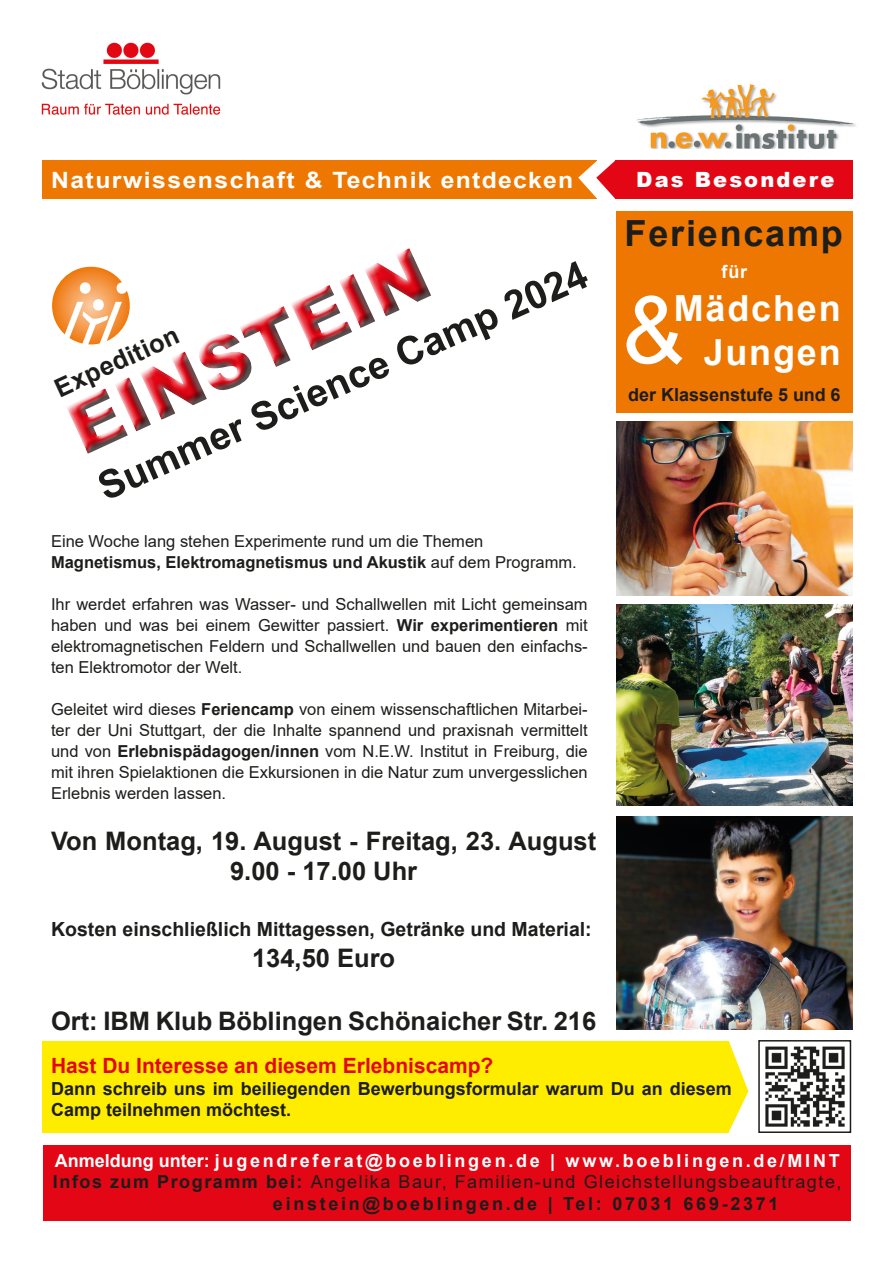
<style>
.page{position:relative;width:893px;height:1263px;background:#fff}
.page>*{position:absolute;margin:0;border:0;box-sizing:border-box;transform-origin:0 0}
.t1{font:93px "Arial";color:#fff}
.t2{font:900 72.9px "Arial";color:#e30614}
.t3{font:700 39px "Arial";color:#1d1d1b}
.t4{font:700 36px "Arial";letter-spacing:.05em;color:#fff}
.t5{font:700 36px "Arial";letter-spacing:.05em;color:#1d1d1b}
.t6{font:700 25.5px/30.6px "Arial";color:#1d1d1b;text-align:center}
.t7{font:700 22.5px "Arial";letter-spacing:.06em;color:#fff;scale:1.1 1}
.t8{font:700 21px "Arial";color:#e30614}
.t9{font:900 21px "Arial";letter-spacing:.1em;color:#fff}
.t10{font:700 19.5px "Arial";color:#1d1d1b}
.t11{font:700 18px/21.6px "Arial";color:#1d1d1b}
.t12{font:18px "Arial";letter-spacing:.085em;color:#1d1d1b}
.t13{font:700 18px "Arial";letter-spacing:.15em;color:#fff}
.t14{font:700 18px "Arial";letter-spacing:.15em;color:#1d1d1b}
.t15{font:16.5px/21px "Arial";color:#1d1d1b;text-align:justify}
.t16{font:700 16.5px "Arial";color:#1d1d1b}
.s1{font-weight:400}
.s2{font-weight:700}
</style>
<div class="page">
<div style="left:43px;top:161px;width:554px;height:38px;background:#ee7701"></div>
<div style="left:616px;top:211px;width:237px;height:201px;background:#ee7701"></div>
<svg style="left:78px;top:249px;width:353px;height:205px"></svg>
<svg style="left:52px;top:267px;width:78px;height:77px"></svg>
<img style="left:41px;top:42px;width:180px;height:73px">
<div style="left:43px;top:1041px;width:686px;height:91px;background:#ffed00"></div>
<svg style="left:729px;top:1041px;width:19px;height:91px"></svg>
<div style="left:615px;top:161px;width:238px;height:38px;background:#e30614"></div>
<svg style="left:578px;top:161px;width:37px;height:38px"></svg>
<img style="left:765px;top:1046px;width:80px;height:81px">
<div style="left:758px;top:1040px;width:93px;height:93px;border:2px solid #1d1d1b"></div>
<div style="left:43px;top:1145px;width:808px;height:75px;background:#e30614"></div>
<img style="left:616px;top:422px;width:237px;height:173px">
<img style="left:616px;top:816px;width:237px;height:213px">
<img style="left:616px;top:604px;width:237px;height:202px">
<img style="left:637px;top:84px;width:219px;height:65px">
<p class="t7" style="left:51px;top:164px;width:476px">Naturwissenschaft &amp; Technik entdecken</p>
<h2 class="t2" style="left:50px;top:385px;width:390px;rotate:-25deg">EINSTEIN</h2>
<p class="t3" style="left:89px;top:463px;width:533px;rotate:-24deg">Summer Science Camp 2024</p>
<p class="t6" style="left:50px;top:376px;width:135px;rotate:-25deg">Expedition</p>
<p class="t15" style="left:51px;top:531px;width:434px">Eine Woche lang stehen Experimente rund um die Themen</p>
<p class="t16" style="left:51px;top:551px;width:527px">Magnetismus, Elektromagnetismus und Akustik <span class="s1">auf dem Programm.</span></p>
<p class="t15" style="left:51px;top:594px;width:538px">Ihr werdet erfahren was Wasser- und Schallwellen mit Licht gemeinsam haben und was bei einem Gewitter passiert. <span class="s2">Wir experimentieren</span> mit elektromagnetischen Feldern und Schallwellen und bauen den einfachs&shy;ten Elektromotor der Welt.</p>
<p class="t15" style="left:51px;top:699px;width:538px">Geleitet wird dieses <span class="s2">Feriencamp</span> von einem wissenschaftlichen Mitarbei&shy;ter der Uni Stuttgart, der die Inhalte spannend und praxisnah vermittelt und von <span class="s2">Erlebnispädagogen/innen</span> vom N.E.W. Institut in Freiburg, die mit ihren Spielaktionen die Exkursionen in die Natur zum unvergesslichen Erlebnis werden lassen.</p>
<p class="t6" style="left:51px;top:826px;width:547px">Von Montag, 19. August - Freitag, 23. August<br>9.00 - 17.00 Uhr</p>
<p class="t10" style="left:51px;top:915px;width:542px">Kosten einschließlich Mittagessen, Getränke und Material:</p>
<p class="t6" style="left:252px;top:943px;width:145px">134,50 Euro</p>
<p class="t6" style="left:51px;top:1006px;width:547px">Ort: IBM Klub Böblingen Schönaicher Str. 216</p>
<p class="t9" style="left:636px;top:164px;width:200px">Das Besondere</p>
<p class="t5" style="left:625px;top:208px;width:220px">Feriencamp</p>
<p class="t13" style="left:721px;top:259px;width:27px">für</p>
<p class="t4" style="left:674px;top:283px;width:168px">Mädchen</p>
<p class="t4" style="left:704px;top:327px;width:139px">Jungen</p>
<p class="t11" style="left:628px;top:384px;width:214px">der Klassenstufe 5 und 6</p>
<p class="t1" style="left:622px;top:266px;width:64px">&amp;</p>
<p class="t8" style="left:51px;top:1051px;width:444px">Hast Du Interesse an diesem Erlebniscamp?</p>
<p class="t11" style="left:51px;top:1078px;width:682px">Dann schreib uns im beiliegenden Bewerbungsformular warum Du an diesem<br>Camp teilnehmen möchtest.</p>
<p class="t13" style="left:55px;top:1148px;width:786px">Anmeldung unter: jugendreferat@boeblingen.de | www.boeblingen.de/MINT</p>
<p class="t12" style="left:53px;top:1170px;width:790px"><span class="s2">Infos zum Programm bei:</span> Angelika Baur, Familien-und Gleichstellungsbeauftragte,</p>
<p class="t14" style="left:273px;top:1191px;width:507px">einstein@boeblingen.de | Tel: 07031 669-2371</p>
</div>
